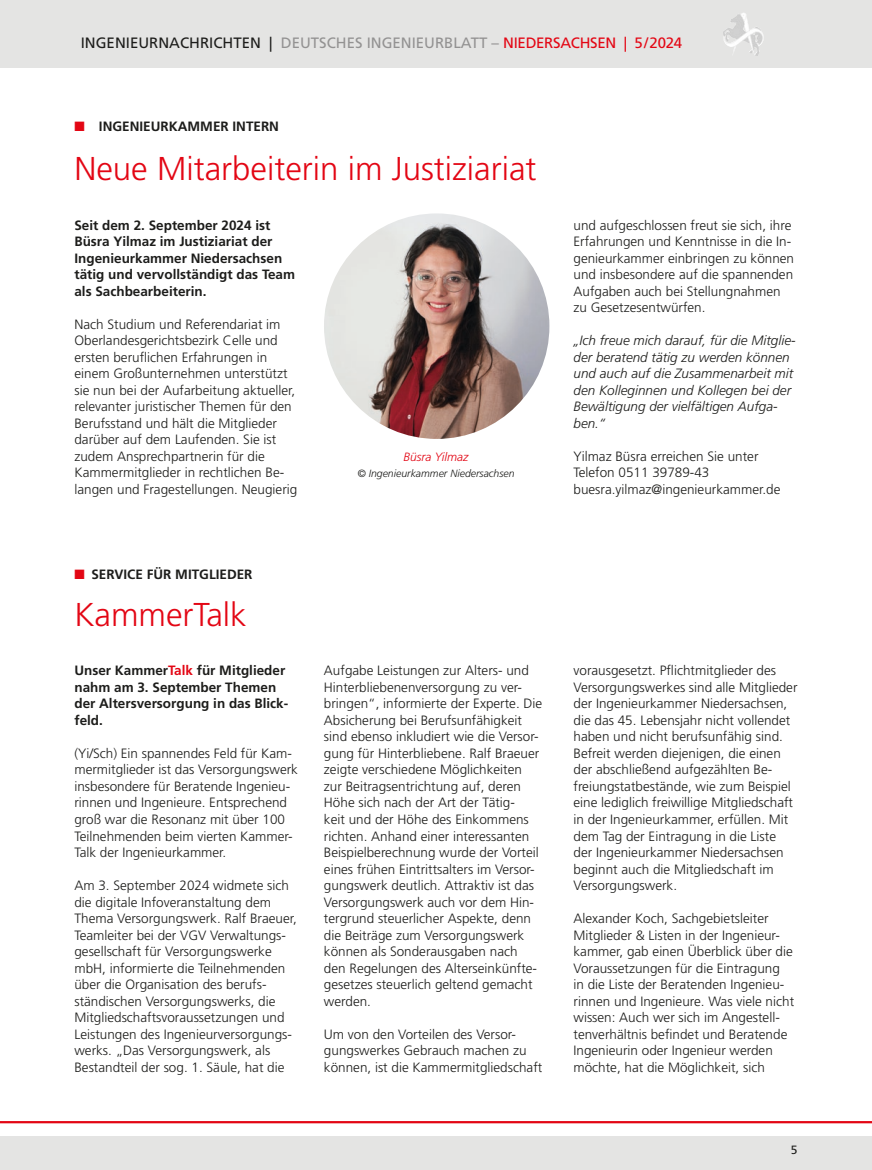
<style>
.page{position:relative;width:872px;height:1170px;background:#fff}
.page>*{position:absolute;margin:0;border:0;box-sizing:border-box;transform-origin:0 0}
.Headline{font:300 33px "Frutiger LT Std";color:#e30614}
.t1{font:15px "Frutiger LT Std";color:#939292}
.Fließtext_Abstand{font:300 13.5px/16.5px "Frutiger LT Std";color:#1d1d1b}
.Fließtext_Abstand-2{font:700 13.5px/16.5px "Frutiger LT Std";color:#1d1d1b}
.Fließtext_Abstand-3{font:italic 300 13.5px/16.5px "Frutiger LT Std";color:#1d1d1b}
.Fließtext_Bold_Schwarz{font:700 13.5px/16.5px "Frutiger LT Std";color:#1d1d1b}
.Fließtext{font:300 13.5px "Frutiger LT Std";color:#1d1d1b}
.Bildunterschrift{font:italic 300 12px "Frutiger LT Std";color:#e30614}
.t2{font:12px "Frutiger LT Std";color:#1d1d1b}
.QUELLE-CREDITS{font:italic 300 10.5px "Frutiger LT Std";color:#1d1d1b}
.s1{color:#1d1d1b}
.s2{color:#e30614}
</style>
<div class="page">
<div style="left:0;top:1135px;width:872px;height:34px;background:#e4e4e3"></div>
<div style="left:0;top:0;width:872px;height:68px;background:#e4e4e3"></div>
<hr style="left:0;top:1120px;width:872px;height:3px;background:#e30614">
<svg style="left:731px;top:13px;width:12px;height:9px"></svg>
<img style="left:324px;top:213px;width:225px;height:226px;border-radius:113px">
<p class="t1" style="left:81px;top:34px;width:603px"><span class="s1">INGENIEURNACHRICHTEN |</span> DEUTSCHES INGENIEURBLATT – <span class="s2">NIEDERSACHSEN | 5/2024</span></p>
<p class="Fließtext_Abstand-2" style="left:74px;top:118px;width:206px"><span class="s2">■</span> INGENIEURKAMMER INTERN</p>
<p class="Headline" style="left:74px;top:150px;width:463px">Neue Mitarbeiterin im Justiziariat</p>
<p class="Fließtext_Abstand-2" style="left:74px;top:217px;width:222px">Seit dem 2. September 2024 ist<br>Büsra Yilmaz im Justiziariat der<br>Ingenieurkammer Niedersachsen tätig und vervollständigt das Team als Sachbearbeiterin.</p>
<p class="Fließtext_Abstand" style="left:74px;top:316px;width:224px">Nach Studium und Referendariat im Oberlandesgerichtsbezirk Celle und ersten beruflichen Erfahrungen in einem Großunternehmen unterstützt sie nun bei der Aufarbeitung aktueller, relevanter juristischer Themen für den Berufsstand und hält die Mitglieder darüber auf dem Laufenden. Sie ist zudem Ansprechpartnerin für die Kammermitglieder in rechtlichen Be&shy;langen und Fragestellungen. Neugierig</p>
<p class="Bildunterschrift" style="left:403px;top:449px;width:67px">Büsra Yilmaz</p>
<p class="QUELLE-CREDITS" style="left:357px;top:467px;width:159px">© Ingenieurkammer Niedersachsen</p>
<p class="Fließtext_Abstand-2" style="left:74px;top:566px;width:180px"><span class="s2">■</span> SERVICE FÜR MITGLIEDER</p>
<p class="Headline" style="left:74px;top:595px;width:174px">KammerTalk</p>
<p class="Fließtext_Bold_Schwarz" style="left:74px;top:662px;width:215px">Unser Kammer<span class="s2">Talk</span> für Mitglieder nahm am 3. September Themen der Altersversorgung in das Blick&shy;feld.</p>
<p class="Fließtext_Abstand" style="left:74px;top:745px;width:225px">(Yi/Sch) Ein spannendes Feld für Kam&shy;mermitglieder ist das Versorgungswerk insbesondere für Beratende Ingenieu&shy;rinnen und Ingenieure. Entsprechend groß war die Resonanz mit über 100<br>Teilnehmenden beim vierten Kammer-Talk der Ingenieurkammer.</p>
<p class="Fließtext_Abstand" style="left:74px;top:877px;width:224px">Am 3. September 2024 widmete sich die digitale Infoveranstaltung dem Thema Versorgungswerk. Ralf Braeuer, Teamleiter bei der VGV Verwaltungs&shy;gesellschaft für Versorgungswerke mbH, informierte die Teilnehmenden über die Organisation des berufs&shy;ständischen Versorgungswerks, die Mitgliedschaftsvoraussetzungen und Leistungen des Ingenieurversorgungs&shy;werks. „Das Versorgungswerk, als Bestandteil der sog. 1. Säule, hat die</p>
<p class="Fließtext_Abstand" style="left:324px;top:662px;width:220px">Aufgabe Leistungen zur Alters- und Hinterbliebenenversorgung zu ver&shy;bringen“, informierte der Experte. Die Absicherung bei Berufsunfähigkeit sind ebenso inkludiert wie die Versor&shy;gung für Hinterbliebene. Ralf Braeuer zeigte verschiedene Möglichkeiten zur Beitragsentrichtung auf, deren Höhe sich nach der Art der Tätig-<br>keit und der Höhe des Einkommens richten. Anhand einer interessanten Beispielberechnung wurde der Vorteil eines frühen Eintrittsalters im Versor&shy;gungswerk deutlich. Attraktiv ist das Versorgungswerk auch vor dem Hin&shy;tergrund steuerlicher Aspekte, denn die Beiträge zum Versorgungswerk können als Sonderausgaben nach den Regelungen des Alterseinkünfte&shy;gesetzes steuerlich geltend gemacht werden.</p>
<p class="Fließtext_Abstand" style="left:324px;top:1025px;width:220px">Um von den Vorteilen des Versor&shy;gungswerkes Gebrauch machen zu können, ist die Kammermitgliedschaft</p>
<p class="Fließtext_Abstand" style="left:573px;top:217px;width:222px">und aufgeschlossen freut sie sich, ihre Erfahrungen und Kenntnisse in die In&shy;genieurkammer einbringen zu können und insbesondere auf die spannenden Aufgaben auch bei Stellungnahmen zu Gesetzesentwürfen.</p>
<p class="Fließtext_Abstand-3" style="left:573px;top:332px;width:223px">„Ich freue mich darauf, für die Mitglie&shy;der beratend tätig zu werden können und auch auf die Zusammenarbeit mit den Kolleginnen und Kollegen bei der<br>Bewältigung der vielfältigen Aufga&shy;ben.“</p>
<p class="Fließtext_Abstand" style="left:573px;top:448px;width:186px">Yilmaz Büsra erreichen Sie unter</p>
<p class="Fließtext" style="left:573px;top:465px;width:137px">Telefon 0511 39789-43</p>
<p class="Fließtext" style="left:573px;top:481px;width:208px">buesra.yilmaz@ingenieurkammer.de</p>
<p class="Fließtext_Abstand" style="left:573px;top:662px;width:225px">vorausgesetzt. Pflichtmitglieder des Versorgungswerkes sind alle Mitglieder der Ingenieurkammer Niedersachsen, die das 45. Lebensjahr nicht vollendet haben und nicht berufsunfähig sind.<br>Befreit werden diejenigen, die einen der abschließend aufgezählten Be&shy;freiungstatbestände, wie zum Beispiel eine lediglich freiwillige Mitgliedschaft in der Ingenieurkammer, erfüllen. Mit dem Tag der Eintragung in die Liste der Ingenieurkammer Niedersachsen beginnt auch die Mitgliedschaft im Versorgungswerk.</p>
<p class="Fließtext_Abstand" style="left:573px;top:910px;width:222px">Alexander Koch, Sachgebietsleiter Mitglieder &amp; Listen in der Ingenieur&shy;kammer, gab einen Überblick über die Voraussetzungen für die Eintragung<br>in die Liste der Beratenden Ingenieu&shy;rinnen und Ingenieure. Was viele nicht wissen: Auch wer sich im Angestell&shy;tenverhältnis befindet und Beratende Ingenieurin oder Ingenieur werden möchte, hat die Möglichkeit, sich</p>
<p class="t2" style="left:791px;top:1142px;width:8px">5</p>
</div>
